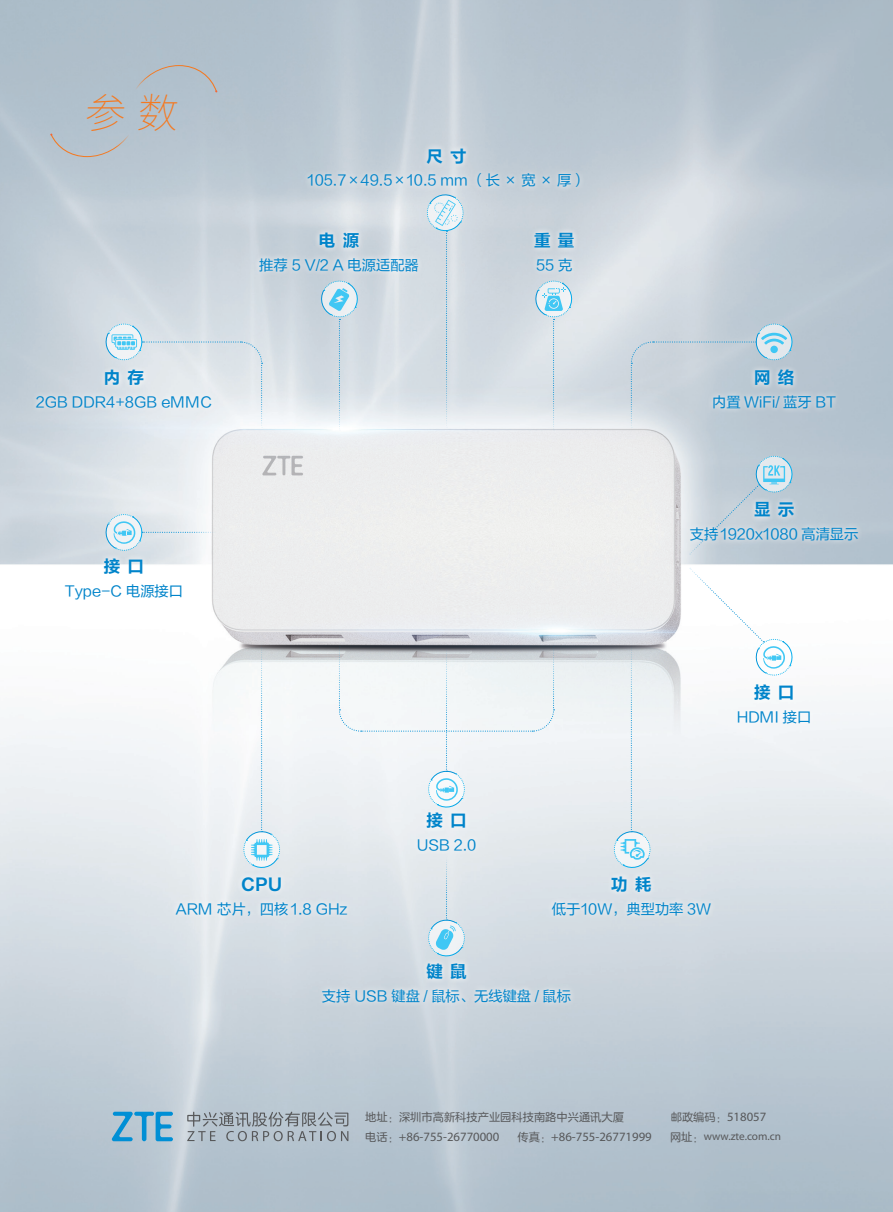
<style>
.page{position:relative;width:893px;height:1212px;background:#fff}
.page>*{position:absolute;margin:0;border:0;box-sizing:border-box;transform-origin:0 0}
.t1{font:200 41.1px "Source Han Sans CN";color:#f47921}
.t2{font:16.5px "FZLTCHJW GB1 0";color:#0084ca}
.t3{font:14.25px "FZLTHJW GB1 0";color:#0084ca}
.t4{font:12.75px "Myriad Pro";color:#57585a}
.t5{font:11.25px "FZLANTY JW GB1 0";color:#57585a}
.t6{font:11.25px "Myriad Pro";color:#57585a}
.s1{font-family:"FZLANTY JW GB1 0";font-size:11.25px}
.s2{font-family:"FZLANTY JW GB1 0"}
</style>
<div class="page">
<img style="left:0;top:0;width:893px;height:1212px">
<svg style="left:112px;top:1112px;width:61px;height:29px;background:#6db0d3"></svg>
<svg style="left:187px;top:1111px;width:161px;height:30px;background:#a2acb5"></svg>
<svg style="left:47px;top:134px;width:83px;height:23px;background:#b7bfc6"></svg>
<svg style="left:133px;top:65px;width:88px;height:27px;background:#b3bdc5"></svg>
<div style="left:412px;top:807px;width:69px;height:49px;background:#eaeef1"></div>
<svg style="left:317px;top:958px;width:259px;height:50px;background:#d2dae1"></svg>
<svg style="left:427px;top:856px;width:39px;height:102px;background:#d1e3eb"></svg>
<svg style="left:685px;top:497px;width:179px;height:49px;background:#c0cdd6"></svg>
<div style="left:732px;top:679px;width:84px;height:50px;background:#f6f8f9"></div>
<div style="left:546px;top:871px;width:170px;height:50px;background:#dae1e7"></div>
<div style="left:170px;top:871px;width:183px;height:50px;background:#e2e7eb"></div>
<svg style="left:302px;top:142px;width:283px;height:51px;background:#c8d1da"></svg>
<svg style="left:254px;top:227px;width:169px;height:50px;background:#d1d9e0"></svg>
<svg style="left:60px;top:553px;width:127px;height:52px"></svg>
<div style="left:31px;top:364px;width:186px;height:49px;background:linear-gradient(to bottom,#c7d1da,#d7dee4)"></div>
<svg style="left:529px;top:227px;width:50px;height:50px;background:#d4dbe1"></svg>
<svg style="left:794px;top:364px;width:47px;height:50px;background:#bac7d2"></svg>
<svg style="left:242px;top:642px;width:40px;height:228px"></svg>
<svg style="left:104px;top:322px;width:159px;height:106px;background:#dee6ec"></svg>
<svg style="left:533px;top:279px;width:41px;height:152px;background:#d5e2ea"></svg>
<svg style="left:425px;top:192px;width:40px;height:236px;background:#d6dfe6"></svg>
<svg style="left:612px;top:642px;width:40px;height:228px"></svg>
<svg style="left:104px;top:512px;width:112px;height:40px"></svg>
<svg style="left:630px;top:322px;width:164px;height:106px;background:#c6d1da"></svg>
<div style="left:770px;top:346px;width:8px;height:7px;background:#40c7f4;border-radius:50%"></div>
<svg style="left:319px;top:279px;width:41px;height:152px;background:#d0dfe7"></svg>
<svg style="left:338px;top:646px;width:217px;height:163px"></svg>
<svg style="left:689px;top:567px;width:105px;height:110px"></svg>
<svg style="left:689px;top:454px;width:105px;height:101px;background:#c4d3dc"></svg>
<p class="t1" style="left:83px;top:90px;width:108px">参 数</p>
<p class="t2" style="left:104px;top:368px;width:42px">内 存</p>
<p class="t3" style="left:36px;top:394px;width:178px">2GB DDR4+8GB eMMC</p>
<p class="t2" style="left:426px;top:147px;width:42px">尺 寸</p>
<p class="t3" style="left:308px;top:173px;width:280px">105.7×49.5×10.5 mm （长 × 宽 × 厚）</p>
<p class="t2" style="left:319px;top:231px;width:42px">电 源</p>
<p class="t3" style="left:259px;top:257px;width:161px">推荐 5 V/2 A 电源适配器</p>
<p class="t2" style="left:534px;top:231px;width:42px">重 量</p>
<p class="t3" style="left:536px;top:257px;width:38px">55 克</p>
<p class="t2" style="left:104px;top:557px;width:42px">接 口</p>
<p class="t3" style="left:65px;top:583px;width:120px">Type-C 电源接口</p>
<p class="t2" style="left:426px;top:811px;width:42px">接 口</p>
<p class="t3" style="left:417px;top:837px;width:61px">USB 2.0</p>
<p class="t2" style="left:754px;top:368px;width:42px">网 络</p>
<p class="t3" style="left:712px;top:394px;width:125px">内置 WiFi/ 蓝牙 BT</p>
<p class="t2" style="left:754px;top:500px;width:42px">显 示</p>
<p class="t3" style="left:690px;top:526px;width:170px">支持 1920x1080 高清显示</p>
<p class="t2" style="left:754px;top:683px;width:42px">接 口</p>
<p class="t3" style="left:737px;top:709px;width:76px">HDMI 接口</p>
<p class="t2" style="left:241px;top:875px;width:43px">CPU</p>
<p class="t3" style="left:176px;top:901px;width:173px">ARM 芯片，四核 1.8 GHz</p>
<p class="t2" style="left:611px;top:875px;width:42px">功 耗</p>
<p class="t3" style="left:552px;top:901px;width:161px">低于10W，典型功率 3W</p>
<p class="t2" style="left:426px;top:962px;width:42px">键 鼠</p>
<p class="t3" style="left:322px;top:988px;width:251px">支持 USB 键盘 / 鼠标、无线键盘 / 鼠标</p>
<p class="t5" style="left:365px;top:1111px;width:260px">地址：深圳市高新科技产业园科技南路中兴通讯大厦</p>
<p class="t4" style="left:671px;top:1109px;width:97px"><span class="s1">邮政编码：</span>518057</p>
<p class="t4" style="left:365px;top:1129px;width:136px"><span class="s1">电话：</span>+86-755-26770000</p>
<p class="t4" style="left:518px;top:1129px;width:136px"><span class="s1">传真：</span>+86-755-26771999</p>
<p class="t6" style="left:670px;top:1130px;width:113px"><span class="s2">网址：</span>www.zte.com.cn</p>
</div>
